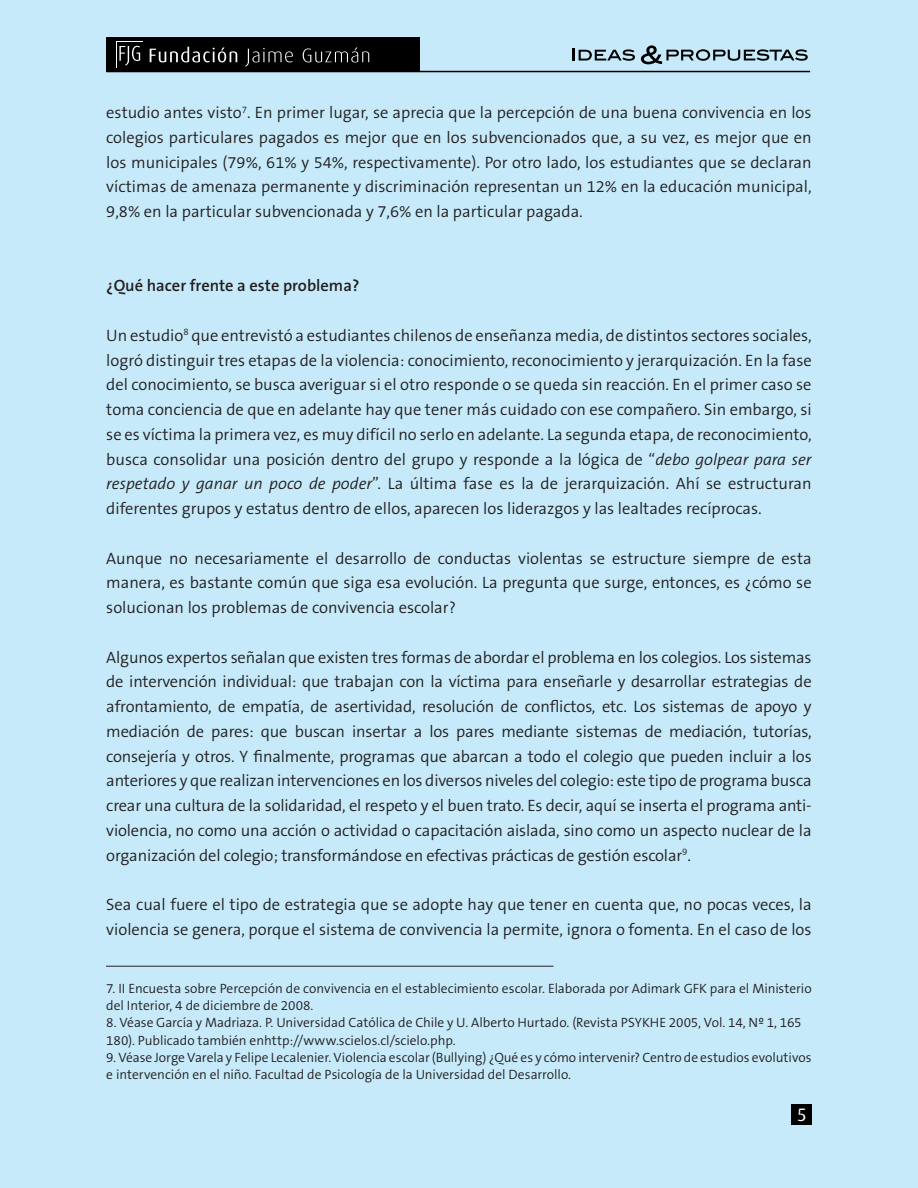
<style>
.page{position:relative;width:918px;height:1188px;background:#c6eafa}
.page>*{position:absolute;margin:0;border:0;box-sizing:border-box;transform-origin:0 0}
.t1{font:18px "Dax";color:#fff}
.t2{font:300 16.5px/24.8px "The Sans B4";color:#231f20;text-align:justify}
.t3{font:600 16.5px "The Sans B6";color:#231f20}
.t4{font:300 13.5px/17.2px "The Sans B4";letter-spacing:-.005em;color:#231f20}
.s1{font-style:italic}
</style>
<div class="page">
<div style="left:792px;top:1104px;width:20px;height:20px;background:#000"></div>
<svg style="left:573px;top:48px;width:62px;height:13px"></svg>
<svg style="left:641px;top:45px;width:167px;height:19px"></svg>
<hr style="left:106px;top:71px;width:704px;height:1px;background:#000">
<div style="left:106px;top:37px;width:313px;height:35px;background:#000"></div>
<svg style="left:116px;top:41px;width:27px;height:27px"></svg>
<div style="left:117px;top:42px;width:26px;height:25px;background:#000"></div>
<svg style="left:119px;top:46px;width:21px;height:20px"></svg>
<svg style="left:150px;top:47px;width:219px;height:20px"></svg>
<hr style="left:106px;top:966px;width:447px;height:1px;background:#231f20">
<p class="t2" style="left:106px;top:101px;width:707px">estudio antes visto<sup>7</sup>. En primer lugar, se aprecia que la percepción de una buena convivencia en los colegios particulares pagados es mejor que en los subvencionados que, a su vez, es mejor que en los municipales (79%, 61% y 54%, respectivamente). Por otro lado, los estudiantes que se declaran víctimas de amenaza permanente y discriminación representan un 12% en la educación municipal, 9,8% en la particular subvencionada y 7,6% en la particular pagada.</p>
<p class="t3" style="left:106px;top:277px;width:255px">¿Qué hacer frente a este problema?</p>
<p class="t2" style="left:106px;top:324px;width:707px">Un estudio<sup>8</sup> que entrevistó a estudiantes chilenos de enseñanza media, de distintos sectores sociales, logró distinguir tres etapas de la violencia: conocimiento, reconocimiento y jerarquización. En la fase del conocimiento, se busca averiguar si el otro responde o se queda sin reacción. En el primer caso se toma conciencia de que en adelante hay que tener más cuidado con ese compañero. Sin embargo, si se es víctima la primera vez, es muy difícil no serlo en adelante. La segunda etapa, de reconocimiento, busca consolidar una posición dentro del grupo y responde a la lógica de “<span class="s1">debo golpear para ser respetado y ganar un poco de poder</span>”. La última fase es la de jerarquización. Ahí se estructuran diferentes grupos y estatus dentro de ellos, aparecen los liderazgos y las lealtades recíprocas.</p>
<p class="t2" style="left:106px;top:546px;width:707px">Aunque no necesariamente el desarrollo de conductas violentas se estructure siempre de esta manera, es bastante común que siga esa evolución. La pregunta que surge, entonces, es ¿cómo se solucionan los problemas de convivencia escolar?</p>
<p class="t2" style="left:106px;top:645px;width:707px">Algunos expertos señalan que existen tres formas de abordar el problema en los colegios. Los sistemas de intervención individual: que trabajan con la víctima para enseñarle y desarrollar estrategias de afrontamiento, de empatía, de asertividad, resolución de conflictos, etc. Los sistemas de apoyo y mediación de pares: que buscan insertar a los pares mediante sistemas de mediación, tutorías, consejería y otros. Y finalmente, programas que abarcan a todo el colegio que pueden incluir a los anteriores y que realizan intervenciones en los diversos niveles del colegio: este tipo de programa busca crear una cultura de la solidaridad, el respeto y el buen trato. Es decir, aquí se inserta el programa anti&shy;violencia, no como una acción o actividad o capacitación aislada, sino como un aspecto nuclear de la organización del colegio; transformándose en efectivas prácticas de gestión escolar<sup>9</sup>.</p>
<p class="t2" style="left:106px;top:893px;width:707px">Sea cual fuere el tipo de estrategia que se adopte hay que tener en cuenta que, no pocas veces, la violencia se genera, porque el sistema de convivencia la permite, ignora o fomenta. En el caso de los</p>
<p class="t4" style="left:106px;top:980px;width:707px">7. II Encuesta sobre Percepción de convivencia en el establecimiento escolar. Elaborada por Adimark GFK para el Ministerio del Interior, 4 de diciembre de 2008.</p>
<p class="t4" style="left:106px;top:1015px;width:697px">8. Véase García y Madriaza. P. Universidad Católica de Chile y U. Alberto Hurtado. (Revista PSYKHE 2005, Vol. 14, Nº 1, 165<br>180). Publicado también enhttp://www.scielos.cl/scielo.php.</p>
<p class="t4" style="left:106px;top:1049px;width:707px">9. Véase Jorge Varela y Felipe Lecalenier. Violencia escolar (Bullying) ¿Qué es y cómo intervenir? Centro de estudios evolutivos e intervención en el niño. Facultad de Psicología de la Universidad del Desarrollo.</p>
<p class="t1" style="left:797px;top:1104px;width:11px">5</p>
</div>
